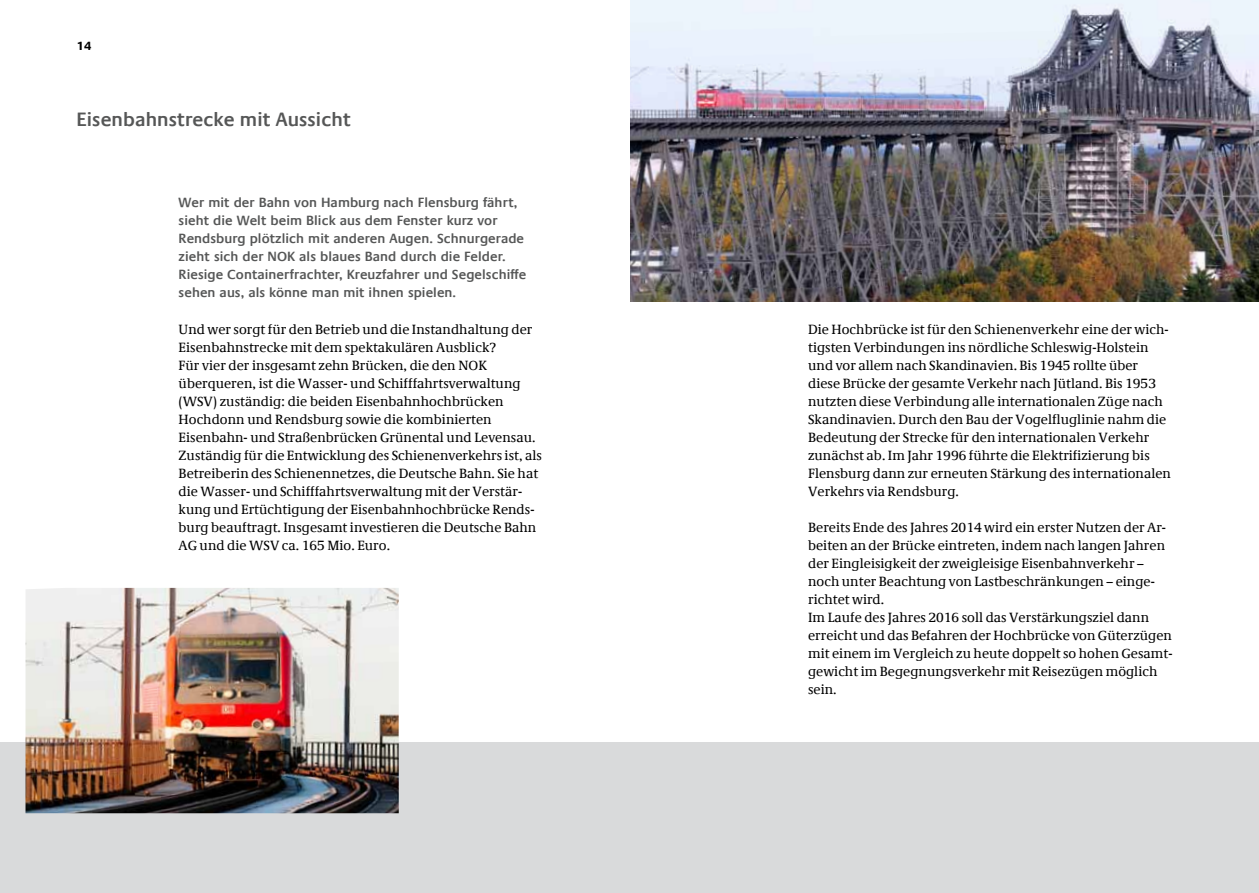
<style>
.page{position:relative;width:1259px;height:893px;background:#fff}
.page>*{position:absolute;margin:0;border:0;box-sizing:border-box;transform-origin:0 0}
.t1{font:600 19.5px "Praxis Com";letter-spacing:.005em;color:#565757}
.t2{font:13.5px/18px "Demos Com";letter-spacing:.005em;color:#000}
.t3{font:600 13.5px/18px "Praxis Com";letter-spacing:.005em;color:#565757}
.t4{font:700 12px "Praxis Com";color:#000}
</style>
<div class="page">
<img style="left:630px;top:0;width:629px;height:302px">
<div style="left:0;top:742px;width:1259px;height:151px;background:#d9dadb"></div>
<img style="left:26px;top:588px;width:373px;height:225px">
<p class="t4" style="left:77px;top:38px;width:17px">14</p>
<h1 class="t1" style="left:77px;top:108px;width:276px">Eisenbahnstrecke mit Aussicht</h1>
<p class="t3" style="left:179px;top:194px;width:349px">Wer mit der Bahn von Hamburg nach Flensburg fährt, sieht die Welt beim Blick aus dem Fenster kurz vor Rendsburg plötzlich mit anderen Augen. Schnurgerade zieht sich der NOK als blaues Band durch die Felder.<br>Riesige Containerfrachter, Kreuzfahrer und Segelschiffe sehen aus, als könne man mit ihnen spielen.</p>
<p class="t2" style="left:179px;top:320px;width:365px">Und wer sorgt für den Betrieb und die Instandhaltung der Eisenbahnstrecke mit dem spektakulären Ausblick?<br>Für vier der insgesamt zehn Brücken, die den NOK überqueren, ist die Wasser- und Schifffahrtsverwaltung (WSV) zuständig: die beiden Eisenbahnhochbrücken Hochdonn und Rendsburg sowie die kombinierten Eisenbahn- und Straßenbrücken Grünental und Levensau.<br>Zuständig für die Entwicklung des Schienenverkehrs ist, als Betreiberin des Schienennetzes, die Deutsche Bahn. Sie hat die Wasser- und Schifffahrtsverwaltung mit der Verstär&shy;kung und Ertüchtigung der Eisenbahnhochbrücke Rends&shy;burg beauftragt. Insgesamt investieren die Deutsche Bahn AG und die WSV ca. 165 Mio. Euro.</p>
<p class="t2" style="left:808px;top:320px;width:364px">Die Hochbrücke ist für den Schienenverkehr eine der wich&shy;tigsten Verbindungen ins nördliche Schleswig-Holstein und vor allem nach Skandinavien. Bis 1945 rollte über diese Brücke der gesamte Verkehr nach Jütland. Bis 1953 nutzten diese Verbindung alle internationalen Züge nach Skandinavien. Durch den Bau der Vogelfluglinie nahm die Bedeutung der Strecke für den internationalen Verkehr zunächst ab. Im Jahr 1996 führte die Elektrifizierung bis Flensburg dann zur erneuten Stärkung des internationalen Verkehrs via Rendsburg.</p>
<p class="t2" style="left:808px;top:518px;width:366px">Bereits Ende des Jahres 2014 wird ein erster Nutzen der Ar&shy;beiten an der Brücke eintreten, indem nach langen Jahren der Eingleisigkeit der zweigleisige Eisenbahnverkehr – noch unter Beachtung von Lastbeschränkungen – einge&shy;richtet wird.<br>Im Laufe des Jahres 2016 soll das Verstärkungsziel dann erreicht und das Befahren der Hochbrücke von Güterzügen mit einem im Vergleich zu heute doppelt so hohen Gesamt&shy;gewicht im Begegnungsverkehr mit Reisezügen möglich sein.</p>
</div>
